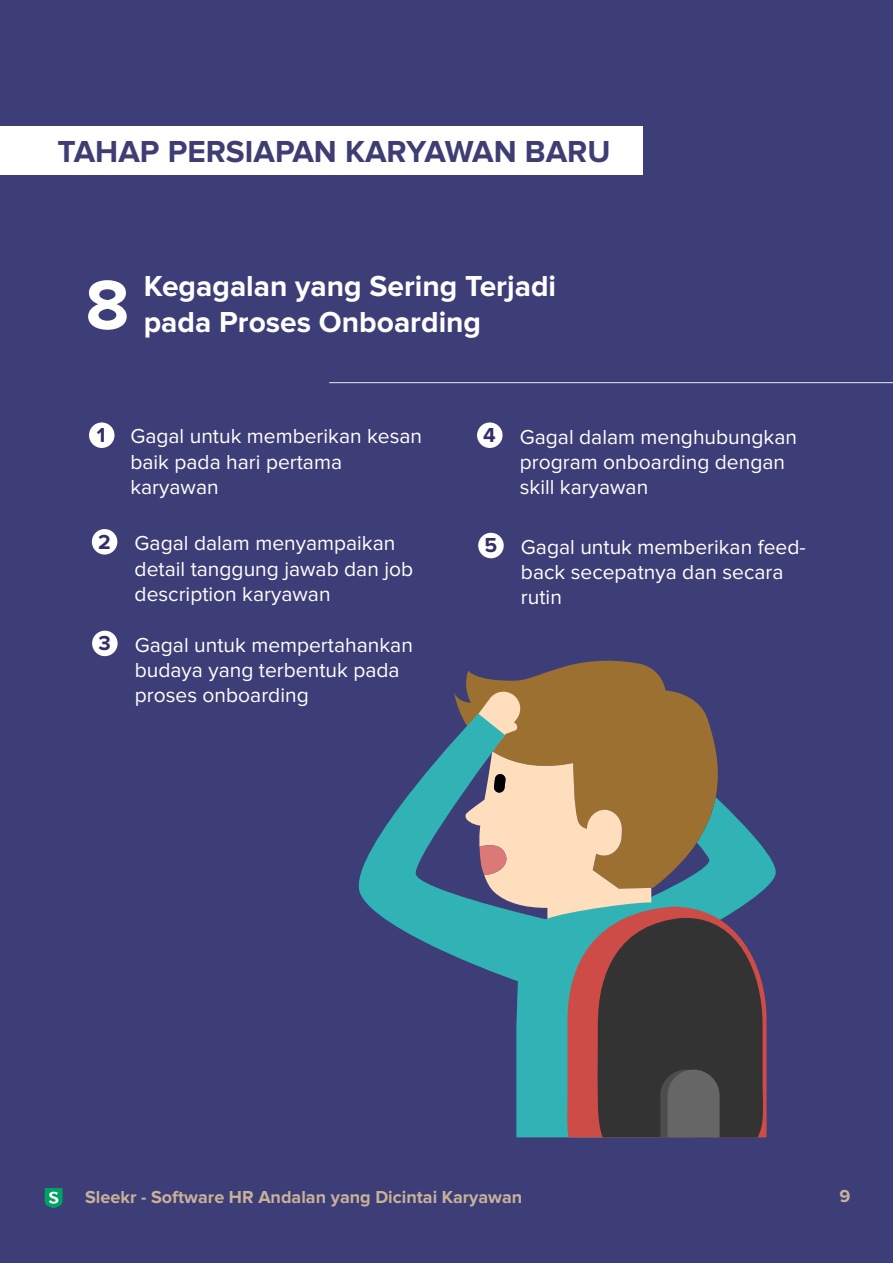
<style>
.page{position:relative;width:893px;height:1263px;background:#3d3d77}
.page>*{position:absolute;margin:0;border:0;box-sizing:border-box;transform-origin:0 0}
.t1{font:700 72px "Proxima Nova";color:#fff}
.t2{font:700 31.5px "Proxima Nova";color:#3e3e75}
.t3{font:700 30px/36px "Proxima Nova";color:#fff}
.t4{font:21px/25.2px "Proxima Nova";color:#fff}
.t5{font:700 21px "Proxima Nova";color:#332d68}
.t6{font:700 18px "Proxima Nova";color:#c7b299}
.s1{font-weight:700;color:#332d68}
</style>
<div class="page">
<div style="left:477px;top:422px;width:26px;height:26px;background:#fff;border-radius:50%"></div>
<div style="left:92px;top:529px;width:25px;height:25px;background:#fff;border-radius:50%"></div>
<div style="left:478px;top:533px;width:26px;height:25px;background:#fff;border-radius:50%"></div>
<div style="left:92px;top:631px;width:26px;height:25px;background:#fff;border-radius:50%"></div>
<div style="left:89px;top:422px;width:25px;height:26px;background:#fff;border-radius:50%"></div>
<svg style="left:765px;top:850px;width:11px;height:39px"></svg>
<svg style="left:466px;top:660px;width:199px;height:29px;fill:#9b7031"></svg>
<svg style="left:358px;top:801px;width:46px;height:130px;fill:#31b2b5"></svg>
<svg style="left:404px;top:689px;width:361px;height:448px"></svg>
<svg style="left:329px;top:382px;width:564px;height:1px"></svg>
<div style="left:0;top:126px;width:643px;height:49px;background:#fff"></div>
<svg style="left:45px;top:1188px;width:18px;height:20px"></svg>
<h2 class="t2" style="left:57px;top:137px;width:555px">TAHAP PERSIAPAN KARYAWAN BARU</h2>
<h1 class="t1" style="left:86px;top:272px;width:45px">8</h1>
<h3 class="t3" style="left:144px;top:269px;width:414px">Kegagalan yang Sering Terjadi pada Proses Onboarding</h3>
<p class="t4" style="left:130px;top:425px;width:293px;text-indent:-34px"><span class="s1">1</span> Gagal untuk memberikan kesan baik pada hari pertama karyawan</p>
<p class="t5" style="left:483px;top:425px;width:14px">4</p>
<p class="t4" style="left:520px;top:425px;width:279px">Gagal dalam menghubungkan program onboarding dengan skill karyawan</p>
<p class="t5" style="left:98px;top:532px;width:14px">2</p>
<p class="t4" style="left:521px;top:535px;width:286px">Gagal untuk memberikan feed&shy;back secepatnya dan secara rutin</p>
<p class="t4" style="left:135px;top:532px;width:280px">Gagal dalam menyampaikan detail tanggung jawab dan job description karyawan</p>
<p class="t5" style="left:484px;top:536px;width:14px">5</p>
<p class="t5" style="left:98px;top:633px;width:14px">3</p>
<p class="t4" style="left:135px;top:633px;width:280px">Gagal untuk mempertahankan budaya yang terbentuk pada proses onboarding</p>
<p class="t6" style="left:85px;top:1188px;width:439px">Sleekr - Software HR Andalan yang Dicintai Karyawan</p>
<p class="t6" style="left:840px;top:1188px;width:12px">9</p>
</div>
